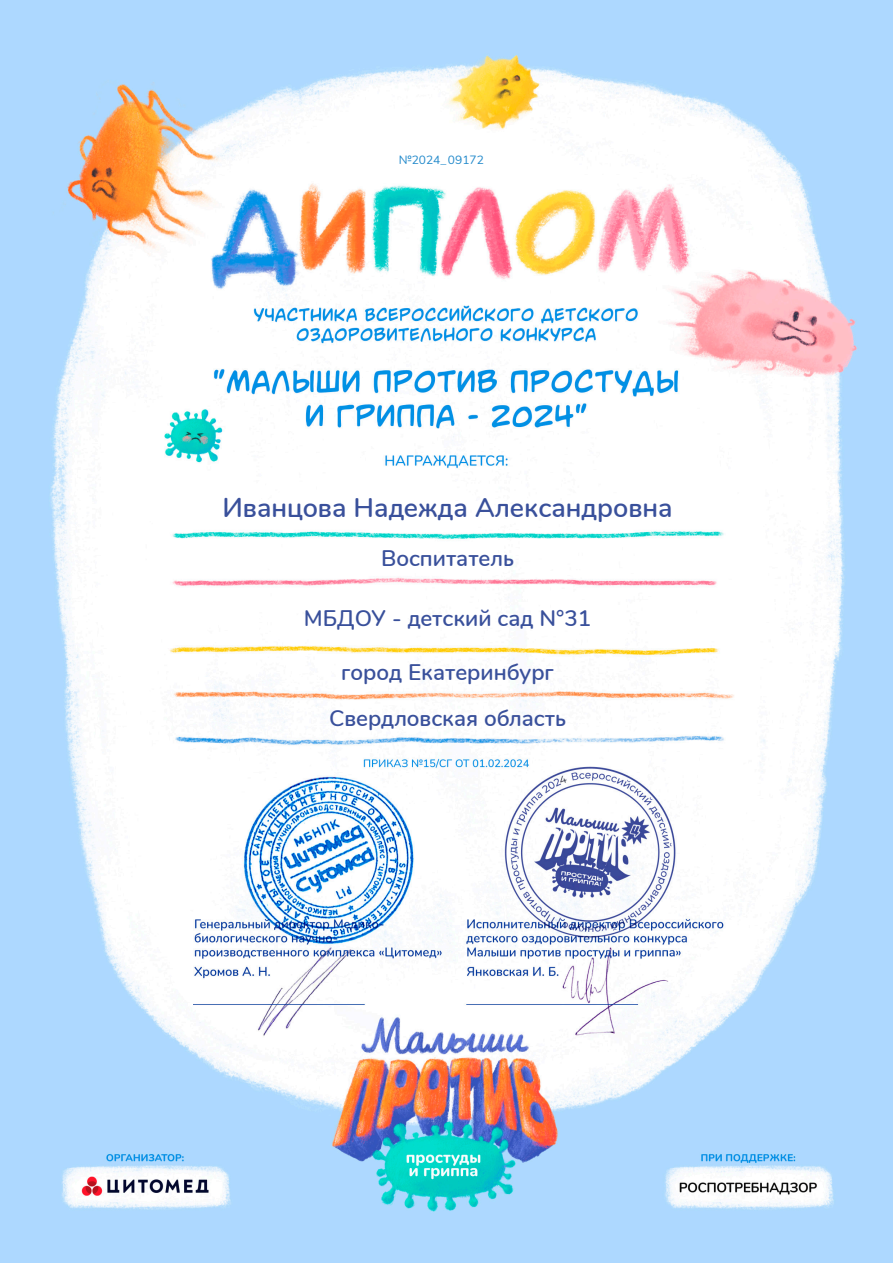
<style>
.page{position:relative;width:893px;height:1263px;background:#fff}
.page>*{position:absolute;margin:0;border:0;box-sizing:border-box;transform-origin:0 0}
.t1{font:600 27px "Nunito";color:#39509b}
.t2{font:600 22.5px/46px "Nunito";color:#39509b;text-align:center}
.t3{font:12px "Nunito";color:#238acb}
</style>
<div class="page">
<img style="left:0;top:0;width:893px;height:1263px">
<p class="t3" style="left:399px;top:151px;width:87px">№2024_09172</p>
<p class="t1" style="left:223px;top:488px;width:452px">Иванцова Надежда Александровна</p>
<p class="t2" style="left:381px;top:534px;width:134px">Воспитатель</p>
<p class="t2" style="left:304px;top:593px;width:289px">МБДОУ - детский сад N°31</p>
<p class="t2" style="left:329px;top:648px;width:238px">город Екатеринбург<br>Свердловская область</p>
</div>
